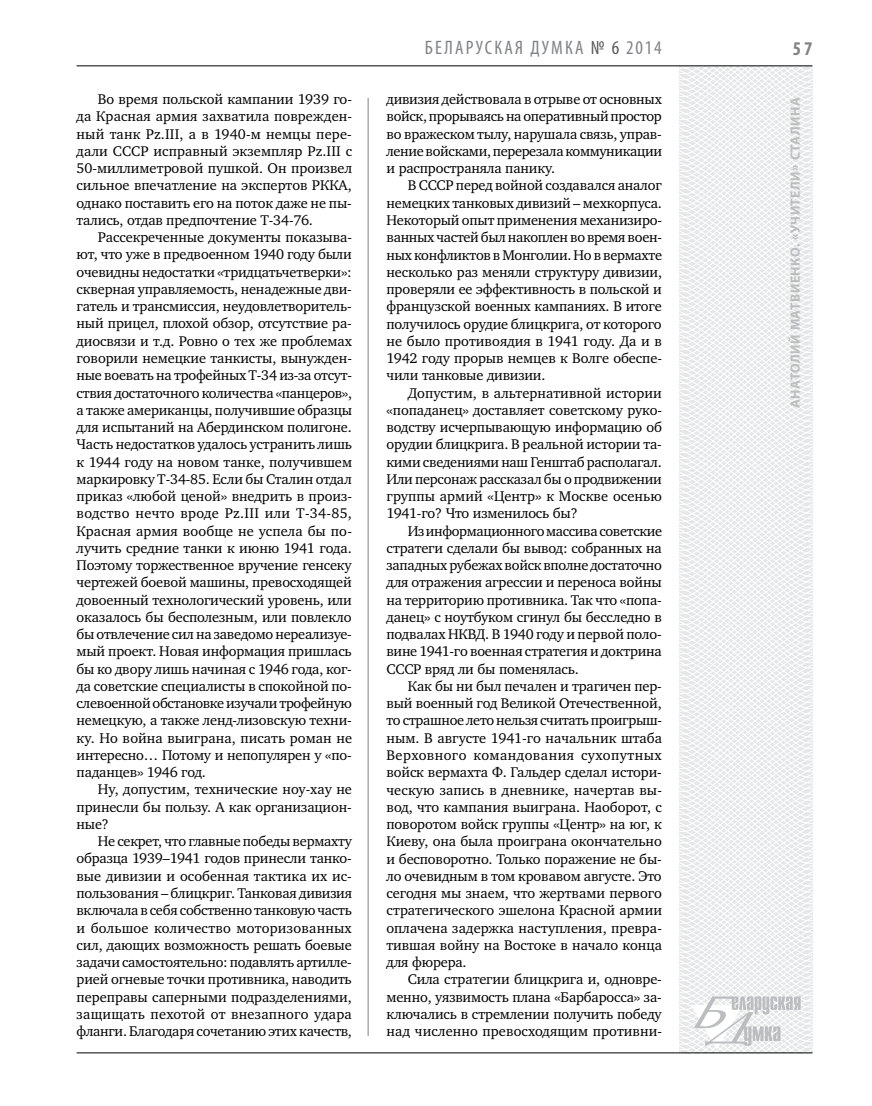
<style>
.page{position:relative;width:872px;height:1106px;background:#fff}
.page>*{position:absolute;margin:0;border:0;box-sizing:border-box;transform-origin:0 0}
.t1{font:condensed 19.5px "Myriad Pro";letter-spacing:.11em;color:#808285}
.t2{font:700 condensed 19.5px "Myriad Pro";color:#808285}
.t3{font:14.4px/17.2px "Charter C";letter-spacing:-.01em;color:#000;text-align:justify}
.t4{font:700 13.5px "Myriad Pro";letter-spacing:.04em;color:#bcbdc0}
.s1{color:#58595b}
</style>
<div class="page">
<hr style="left:368px;top:98px;width:1px;height:938px;background:#808285">
<svg style="left:621px;top:65px;width:192px;height:989px"></svg>
<svg style="left:691px;top:996px;width:109px;height:53px"></svg>
<hr style="left:77px;top:65px;width:735px;height:1px;background:#000">
<hr style="left:77px;top:1052px;width:735px;height:1px;background:#000">
<p class="t3" style="left:77px;top:91px;width:277px;text-indent:21px">Во время польской кампании 1939 го&shy;да Красная армия захватила поврежден&shy;ный танк Pz.III, а в 1940-м немцы пере&shy;дали СССР исправный экземпляр Pz.III с 50-миллиметровой пушкой. Он произвел сильное впечатление на экспертов РККА, однако поставить его на поток даже не пы&shy;тались, отдав предпочтение Т-34-76.</p>
<p class="t3" style="left:77px;top:229px;width:277px;text-indent:21px">Рассекреченные документы показыва&shy;ют, что уже в предвоенном 1940 году были очевидны недостатки «тридцатьчетверки»: скверная управляемость, ненадежные дви&shy;гатель и трансмиссия, неудовлетворитель&shy;ный прицел, плохой обзор, отсутствие ра&shy;диосвязи и т.д. Ровно о тех же проблемах говорили немецкие танкисты, вынужден&shy;ные воевать на трофейных Т-34 из-за отсут&shy;ствия достаточного количества «панцеров», а также американцы, получившие образцы для испытаний на Абердинском полигоне.<br>Часть недостатков удалось устранить лишь к 1944 году на новом танке, получившем маркировку Т-34-85. Если бы Сталин отдал приказ «любой ценой» внедрить в произ&shy;водство нечто вроде Pz.III или Т-34-85, Красная армия вообще не успела бы по&shy;лучить средние танки к июню 1941 года.<br>Поэтому торжественное вручение генсеку чертежей боевой машины, превосходящей довоенный технологический уровень, или оказалось бы бесполезным, или повлекло бы отвлечение сил на заведомо нереализуе&shy;мый проект. Новая информация пришлась бы ко двору лишь начиная с 1946 года, ког&shy;да советские специалисты в спокойной по&shy;слевоенной обстановке изучали трофейную немецкую, а также ленд-лизовскую техни&shy;ку. Но война выиграна, писать роман не интересно… Потому и непопулярен у «по&shy;паданцев» 1946 год.</p>
<p class="t3" style="left:77px;top:781px;width:277px;text-indent:21px">Ну, допустим, технические ноу-хау не принесли бы пользу. А как организацион&shy;ные?</p>
<p class="t3" style="left:77px;top:833px;width:277px;text-indent:21px">Не секрет, что главные победы вермахту образца 1939–1941 годов принесли танко&shy;вые дивизии и особенная тактика их ис&shy;пользования – блицкриг. Танковая дивизия включала в себя собственно танковую часть и большое количество моторизованных сил, дающих возможность решать боевые задачи самостоятельно: подавлять артилле&shy;рией огневые точки противника, наводить переправы саперными подразделениями, защищать пехотой от внезапного удара фланги. Благодаря сочетанию этих качеств,</p>
<h1 class="t1" style="left:425px;top:36px;width:238px">БЕЛА РУСКАЯ ДУМКА <span class="s1">№ 6</span> 2014</h1>
<h1 class="t2" style="left:793px;top:37px;width:21px">57</h1>
<p class="t3" style="left:386px;top:91px;width:277px">дивизия действовала в отрыве от основных войск, прорываясь на оперативный простор во вражеском тылу, нарушала связь, управ&shy;ление войсками, перерезала коммуникации и распространяла панику.</p>
<p class="t3" style="left:386px;top:177px;width:277px;text-indent:21px">В СССР перед войной создавался аналог немецких танковых дивизий – мехкорпуса.<br>Некоторый опыт применения механизиро&shy;ванных частей был накоплен во время воен&shy;ных конфликтов в Монголии. Но в вермахте несколько раз меняли структуру дивизии, проверяли ее эффективность в польской и французской военных кампаниях. В итоге получилось орудие блицкрига, от которого не было противоядия в 1941 году. Да и в 1942 году прорыв немцев к Волге обеспе&shy;чили танковые дивизии.</p>
<p class="t3" style="left:386px;top:384px;width:277px;text-indent:21px">Допустим, в альтернативной истории «попаданец» доставляет советскому руко&shy;водству исчерпывающую информацию об орудии блицкрига. В реальной истории та&shy;кими сведениями наш Генштаб располагал.<br>Или персонаж рассказал бы о продвижении группы армий «Центр» к Москве осенью 1941-го? Что изменилось бы?</p>
<p class="t3" style="left:386px;top:522px;width:277px;text-indent:21px">Из информационного массива советские стратеги сделали бы вывод: собранных на западных рубежах войск вполне достаточно для отражения агрессии и переноса войны на территорию противника. Так что «попа&shy;данец» с ноутбуком сгинул бы бесследно в подвалах НКВД. В 1940 году и первой поло&shy;вине 1941-го военная стратегия и доктрина СССР вряд ли бы поменялась.</p>
<p class="t3" style="left:386px;top:677px;width:277px;text-indent:21px">Как бы ни был печален и трагичен пер&shy;вый военный год Великой Отечественной, то страшное лето нельзя считать проигрыш&shy;ным. В августе 1941-го начальник штаба Верховного командования сухопутных войск вермахта Ф. Гальдер сделал истори&shy;ческую запись в дневнике, начертав вы&shy;вод, что кампания выиграна. Наоборот, с поворотом войск группы «Центр» на юг, к Киеву, она была проиграна окончательно и бесповоротно. Только поражение не бы&shy;ло очевидным в том кровавом августе. Это сегодня мы знаем, что жертвами первого стратегического эшелона Красной армии оплачена задержка наступления, превра&shy;тившая войну на Востоке в начало конца для фюрера.</p>
<p class="t3" style="left:386px;top:971px;width:277px;text-indent:21px">Сила стратегии блицкрига и, одновре&shy;менно, уязвимость плана «Барбаросса» за&shy;ключались в стремлении получить победу над численно превосходящим противни-</p>
<p class="t4" style="left:786px;top:408px;width:312px;rotate:-90deg">Анатолий Матвиенко. «Учители» Сталина</p>
</div>
